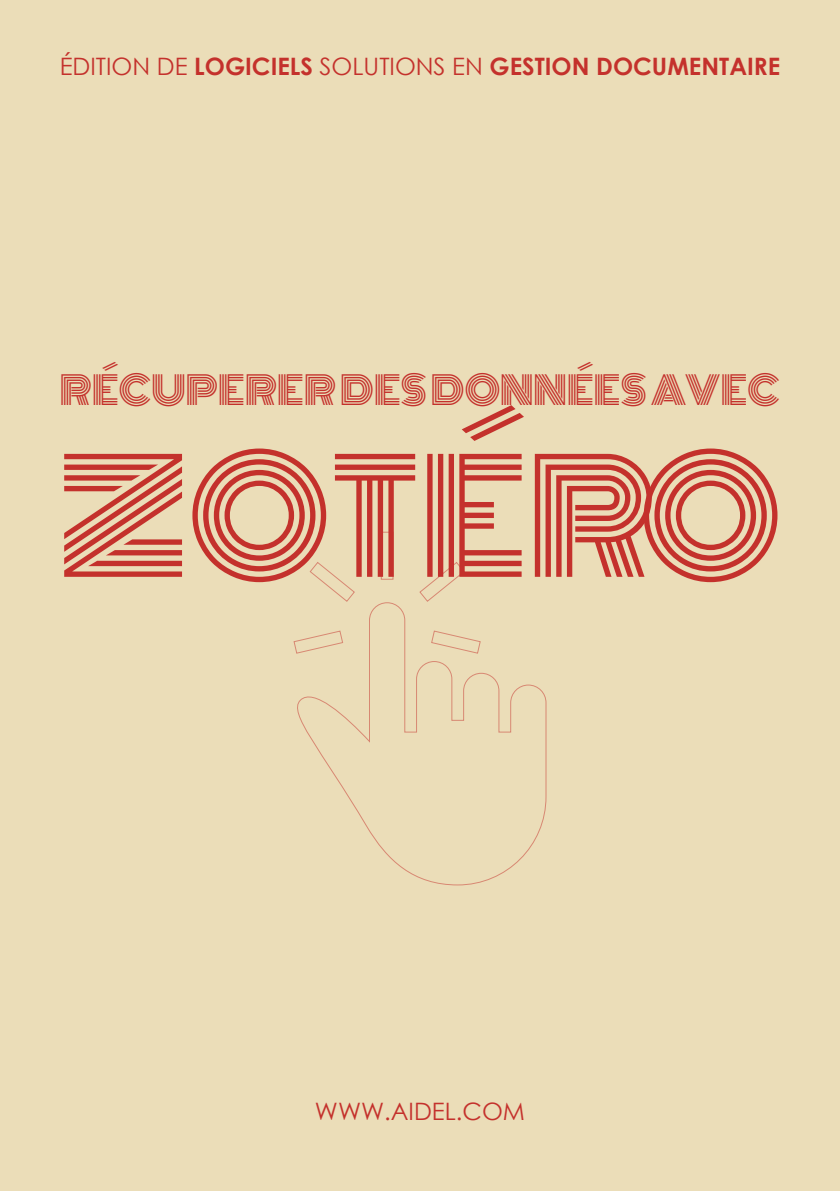
<style>
.page{position:relative;width:840px;height:1191px;background:#fff}
.page>*{position:absolute;margin:0;border:0;box-sizing:border-box;transform-origin:0 0}
.t1{font:152px "Monoton";color:#c4312c}
.t2{font:38px "Monoton";color:#c4312c}
.t3{font:700 24px "Century Gothic";color:#c4312c}
.t4{font:24px "Century Gothic";color:#c4312c}
.s1{font-weight:400}
</style>
<div class="page">
<div style="left:0;top:0;width:839px;height:1191px;background:#ebddb8"></div>
<svg style="left:293px;top:531px;width:253px;height:355px"></svg>
<p class="t3" style="left:60px;top:48px;width:721px"><span class="s1">ÉDITION DE</span> LOGICIELS <span class="s1">SOLUTIONS EN</span> GESTION DOCUMENTAIRE</p>
<h2 class="t2" style="left:60px;top:361px;width:721px">RÉCUPERER DES DONNÉES AVEC</h2>
<h1 class="t1" style="left:58px;top:401px;width:724px">ZOTÉRO</h1>
<p class="t4" style="left:315px;top:1094px;width:211px">WWW.AIDEL.COM</p>
</div>
